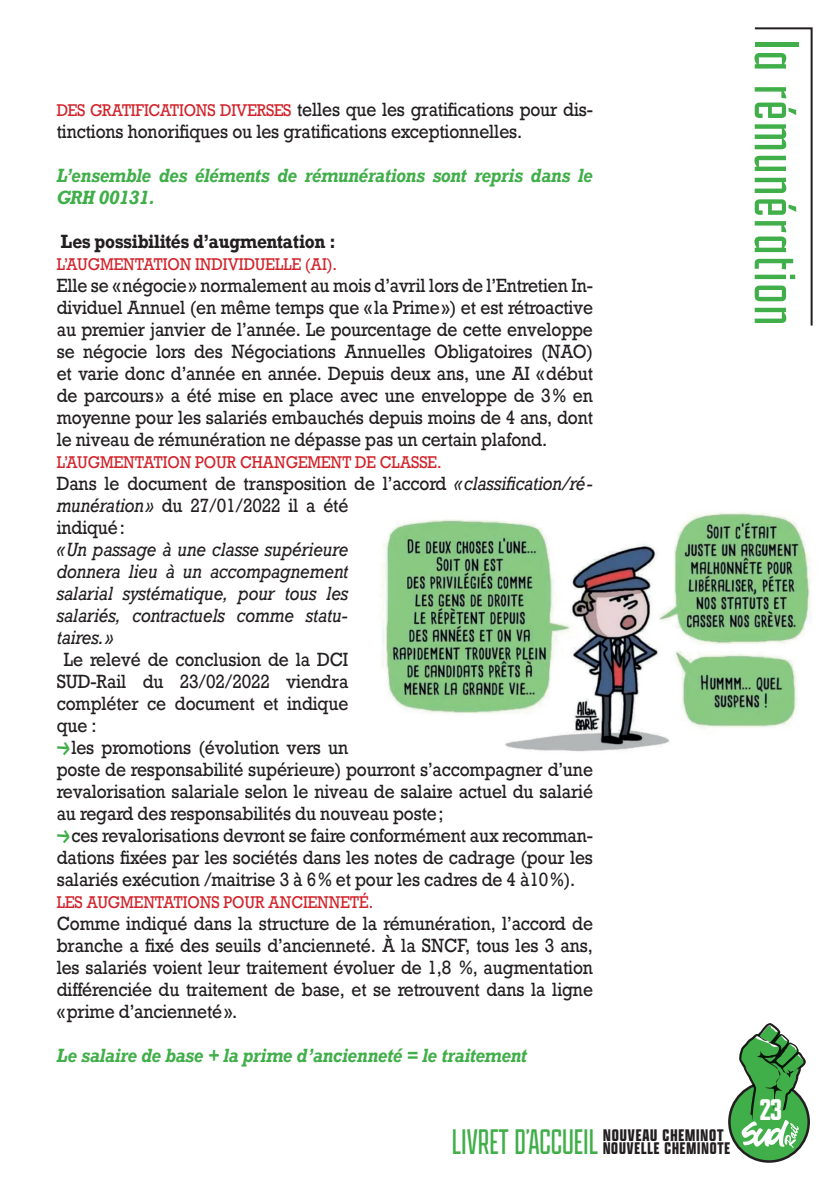
<style>
.page{position:relative;width:840px;height:1191px;background:#fff}
.page>*{position:absolute;margin:0;border:0;box-sizing:border-box;transform-origin:0 0}
.t1{font:200 66px "Apotek Comp";letter-spacing:.03em;color:#40ae49}
.t2{font:200 38px "Apotek Comp";color:#40ae49}
.t3{font:600 32px "Apotek Comp";color:#fff}
.t4{font:18px/22px "Rockwell";letter-spacing:-.01em;color:#231f20;text-align:justify;scale:.9 1}
.t5{font:italic 18px/22px "Rockwell";letter-spacing:-.01em;color:#231f20;text-align:justify;scale:.9 1}
.t6{font:italic 700 18px/22px "Rockwell";letter-spacing:-.02em;color:#40ae49;scale:.9 1}
.t7{font:700 18px "Rockwell";letter-spacing:-.01em;color:#231f20;scale:.9 1}
.t8{font:700 18px "Apotek Comp";letter-spacing:.05em;color:#231f20}
.t9{font:16px "Rockwell";letter-spacing:-.01em;color:#d1232a;scale:.9 1}
.s1{font-size:16px;color:#d1232a}
.s2{font-style:italic}
.s3{font-family:"Solidaire Boum";color:#40ae49}
</style>
<div class="page">
<svg style="left:729px;top:1082px;width:79px;height:79px"></svg>
<div style="left:727px;top:1081px;width:82px;height:81px;border:3px solid #231f20;border-radius:50%"></div>
<svg style="left:738px;top:1023px;width:68px;height:124px"></svg>
<svg style="left:754px;top:27px;width:59px;height:299px"></svg>
<img style="left:382px;top:512px;width:430px;height:240px">
<p class="t4" style="left:57px;top:99px;width:597px"><span class="s1">DES GRATIFICATIONS DIVERSES</span> telles que les gratifications pour dis&shy;tinctions honorifiques ou les gratifications exceptionnelles.</p>
<p class="t6" style="left:57px;top:164px;width:597px">L’ensemble des éléments de rémunérations sont repris dans le<br>GRH 00131.</p>
<p class="t7" style="left:61px;top:230px;width:307px">Les possibilités d’augmentation :</p>
<p class="t9" style="left:57px;top:254px;width:313px">L’AUGMENTATION INDIVIDUELLE (AI).</p>
<p class="t4" style="left:57px;top:275px;width:597px">Elle se «négocie» normalement au mois d’avril lors de l’Entretien In&shy;dividuel Annuel (en même temps que «la Prime») et est rétroactive au premier janvier de l’année. Le pourcentage de cette enveloppe se négocie lors des Négociations Annuelles Obligatoires (NAO) et varie donc d’année en année. Depuis deux ans, une AI «début de parcours» a été mise en place avec une enveloppe de 3% en moyenne pour les salariés embauchés depuis moins de 4 ans, dont le niveau de rémunération ne dépasse pas un certain plafond.</p>
<p class="t9" style="left:57px;top:452px;width:429px">L’AUGMENTATION POUR CHANGEMENT DE CLASSE.</p>
<p class="t4" style="left:57px;top:473px;width:597px;text-align:left">Dans le document de transposition de l’accord <span class="s2">« classification/ré&shy;munération »</span> du 27/01/2022 il a été<br>indiqué:</p>
<p class="t5" style="left:57px;top:539px;width:325px">«Un passage à une classe supérieure donnera lieu à un accompagnement salarial systématique, pour tous les salariés, contractuels comme statu&shy;taires. »</p>
<p class="t4" style="left:57px;top:649px;width:325px;text-indent:7px">Le relevé de conclusion de la DCI SUD-Rail du 23/02/2022 viendra compléter ce document et indique que :</p>
<p class="t4" style="left:57px;top:737px;width:597px;text-align:left"><span class="s3">→</span>les promotions (évolution vers un<br>poste de responsabilité supérieure) pourront s’accompagner d’une revalorisation salariale selon le niveau de salaire actuel du salarié au regard des responsabilités du nouveau poste;</p>
<p class="t4" style="left:57px;top:825px;width:597px"><span class="s3">→</span>ces revalorisations devront se faire conformément aux recomman&shy;dations fixées par les sociétés dans les notes de cadrage (pour les salariés exécution /maitrise 3 à 6% et pour les cadres de 4 à10%).</p>
<p class="t9" style="left:57px;top:892px;width:353px">LES AUGMENTATIONS POUR ANCIENNETÉ.</p>
<p class="t4" style="left:57px;top:913px;width:597px">Comme indiqué dans la structure de la rémunération, l’accord de branche a fixé des seuils d’ancienneté. À la SNCF, tous les 3 ans, les salariés voient leur traitement évoluer de 1,8 %, augmentation différenciée du traitement de base, et se retrouvent dans la ligne «prime d’ancienneté».</p>
<p class="t6" style="left:57px;top:1044px;width:524px">Le salaire de base + la prime d’ancienneté = le traitement</p>
<h2 class="t2" style="left:451px;top:1119px;width:273px">LIVRET D’ACCUEIL <sup>NOUVEAU</sup> <sup>CHEMINOT</sup></h2>
<p class="t8" style="left:602px;top:1137px;width:129px">NOUVELLE CHEMINOTE</p>
<h1 class="t1" style="left:815px;top:40px;width:287px;rotate:90deg">la rémunération</h1>
<h3 class="t3" style="left:759px;top:1090px;width:24px">23</h3>
</div>
